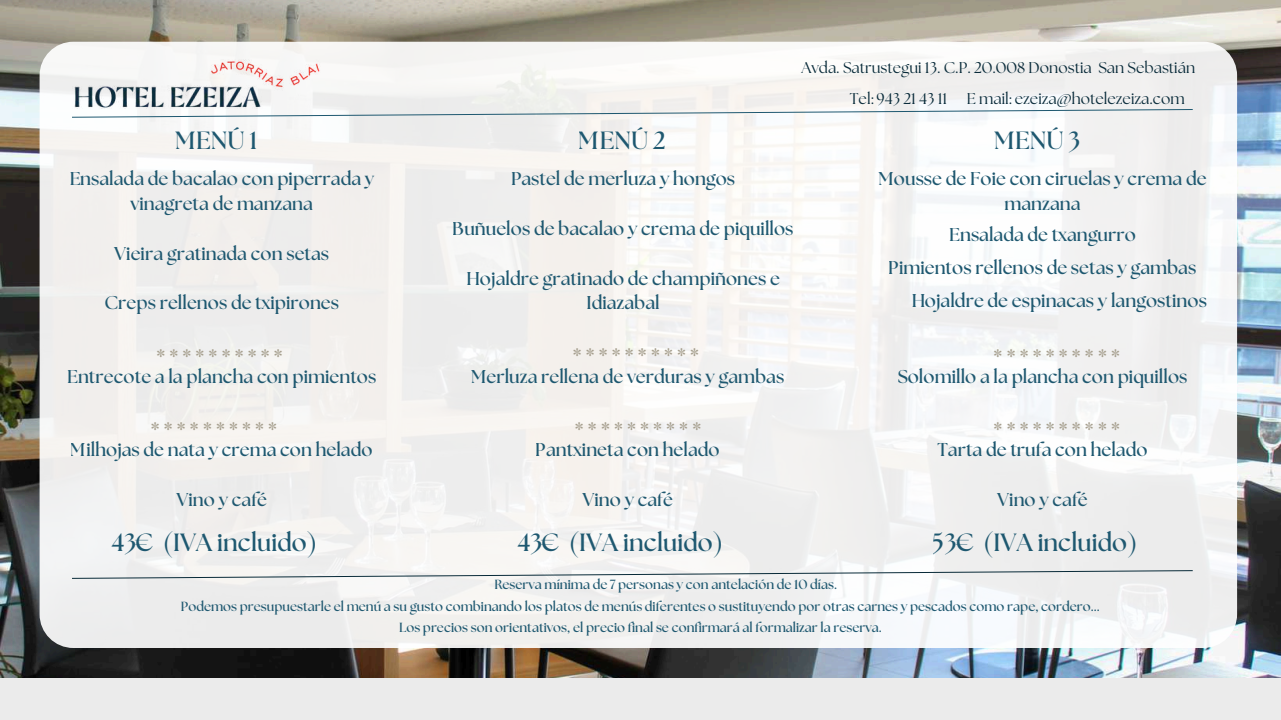
<style>
.page{position:relative;width:1281px;height:720px;background:#fff}
.page>*{position:absolute;margin:0;border:0;box-sizing:border-box;transform-origin:0 0}
.t1{font:700 24.88px "The Seasons";color:#1e5870}
.t2{font:700 23.62px "The Seasons";color:#a69f8e}
.t3{font:700 18.5px/25px "The Seasons";color:#1e5870;text-align:center}
.t4{font:15.62px/30.8px "The Seasons";color:#082a39}
.t5{font:700 13.25px "The Seasons";color:#1e5870}
</style>
<div class="page">
<img style="left:0;top:0;width:1281px;height:679px">
<div style="left:0;top:679px;width:1281px;height:41px;background:#ebebeb"></div>
<div style="left:40px;top:42px;width:1197px;height:606px;background:linear-gradient(to right,#f2f0ee,#f5f5f5)"></div>
<img style="left:72px;top:59px;width:249px;height:50px">
<svg style="left:71px;top:109px;width:1122px;height:9px"></svg>
<svg style="left:71px;top:570px;width:1122px;height:9px"></svg>
<h1 class="t1" style="left:175px;top:129px;width:84px">MENÚ 1</h1>
<p class="t3" style="left:69px;top:167px;width:306px">Ensalada de bacalao con piperrada y vinagreta de manzana</p>
<p class="t3" style="left:114px;top:241px;width:216px">Vieira gratinada con setas</p>
<p class="t3" style="left:104px;top:291px;width:236px">Creps rellenos de txipirones</p>
<h1 class="t1" style="left:579px;top:129px;width:88px">MENÚ 2</h1>
<p class="t3" style="left:511px;top:167px;width:226px">Pastel de merluza y hongos</p>
<p class="t3" style="left:453px;top:217px;width:342px">Buñuelos de bacalao y crema de piquillos</p>
<p class="t3" style="left:466px;top:266px;width:315px">Hojaldre gratinado de champiñones e<br>Idiazabal</p>
<p class="t4" style="left:850px;top:53px;width:347px;text-indent:-48px">Avda. Satrustegui 13. C.P. 20.008 Donostia San Sebastián<br>Tel: 943 21 43 11</p>
<p class="t4" style="left:966px;top:84px;width:220px">E mail: ezeiza@hotelezeiza.com</p>
<h1 class="t1" style="left:994px;top:129px;width:87px">MENÚ 3</h1>
<p class="t3" style="left:878px;top:167px;width:330px">Mousse de Foie con ciruelas y crema de manzana</p>
<p class="t3" style="left:949px;top:223px;width:188px">Ensalada de txangurro</p>
<p class="t3" style="left:888px;top:256px;width:309px">Pimientos rellenos de setas y gambas</p>
<p class="t3" style="left:911px;top:289px;width:297px">Hojaldre de espinacas y langostinos</p>
<p class="t2" style="left:157px;top:347px;width:127px">**********</p>
<p class="t2" style="left:573px;top:346px;width:127px">**********</p>
<p class="t2" style="left:994px;top:347px;width:127px">**********</p>
<p class="t3" style="left:67px;top:365px;width:311px">Entrecote a la plancha con pimientos</p>
<p class="t3" style="left:471px;top:365px;width:315px">Merluza rellena de verduras y gambas</p>
<p class="t3" style="left:897px;top:365px;width:291px">Solomillo a la plancha con piquillos</p>
<p class="t2" style="left:151px;top:421px;width:127px">**********</p>
<p class="t2" style="left:575px;top:421px;width:127px">**********</p>
<p class="t2" style="left:994px;top:421px;width:127px">**********</p>
<p class="t3" style="left:71px;top:438px;width:303px">Milhojas de nata y crema con helado</p>
<p class="t3" style="left:176px;top:488px;width:92px">Vino y café</p>
<h1 class="t1" style="left:112px;top:531px;width:207px">43€ (IVA incluido)</h1>
<p class="t3" style="left:536px;top:438px;width:185px">Pantxineta con helado</p>
<p class="t3" style="left:582px;top:488px;width:92px">Vino y café</p>
<h1 class="t1" style="left:517px;top:531px;width:207px">43€ (IVA incluido)</h1>
<p class="t3" style="left:937px;top:438px;width:212px">Tarta de trufa con helado</p>
<p class="t3" style="left:997px;top:488px;width:92px">Vino y café</p>
<h1 class="t1" style="left:933px;top:531px;width:206px">53€ (IVA incluido)</h1>
<p class="t5" style="left:494px;top:579px;width:344px">Reserva mínima de 7 personas y con antelación de 10 días.</p>
<p class="t5" style="left:181px;top:600px;width:920px">Podemos presupuestarle el menú a su gusto combinando los platos de menús diferentes o sustituyendo por otras carnes y pescados como rape, cordero...</p>
<p class="t5" style="left:399px;top:622px;width:484px">Los precios son orientativos, el precio final se confirmará al formalizar la reserva.</p>
</div>
